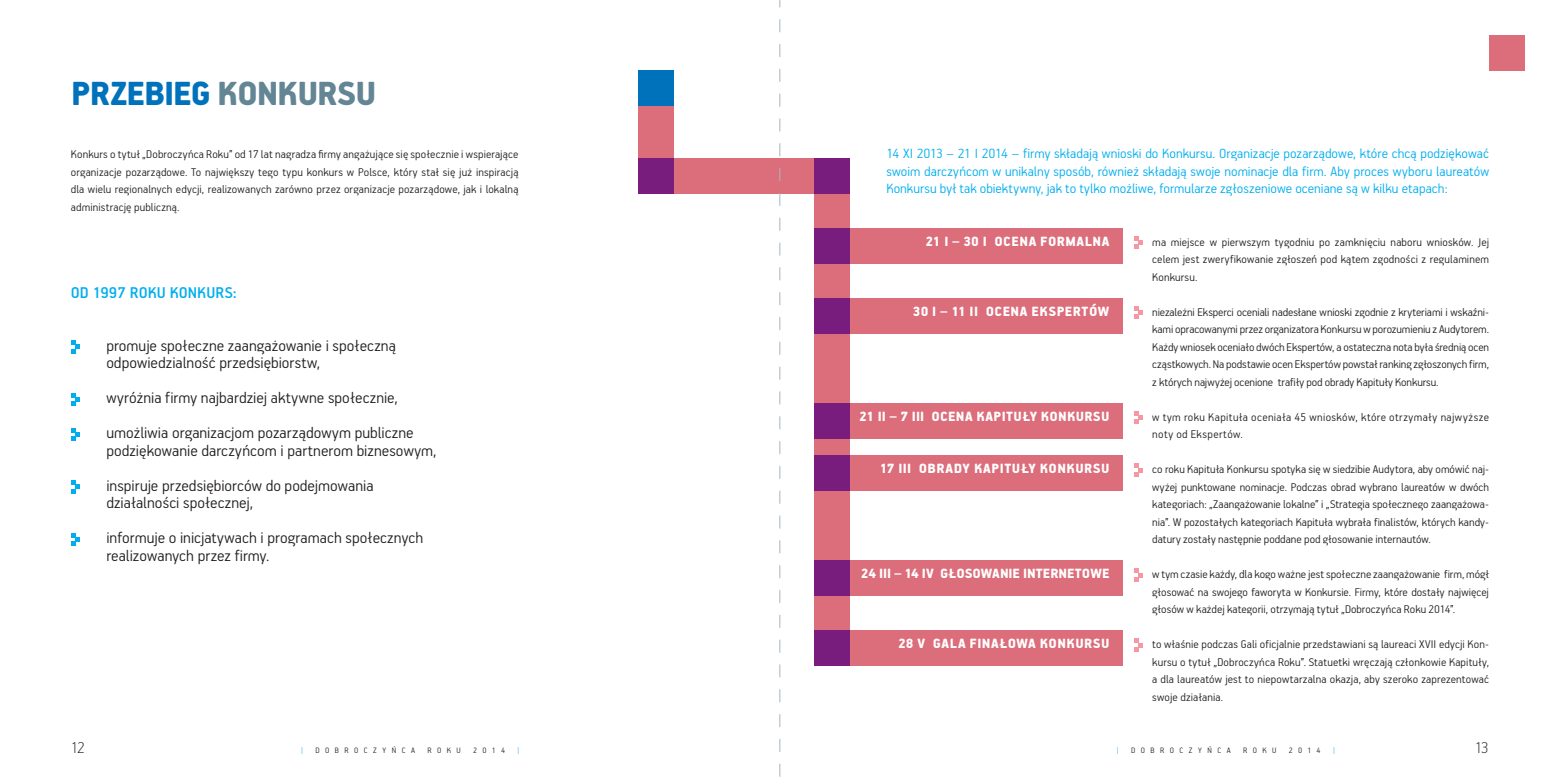
<style>
.page{position:relative;width:1560px;height:780px;background:#fff}
.page>*{position:absolute;margin:0;border:0;box-sizing:border-box;transform-origin:0 0}
.t1{font:900 37.5px "PF Handbook Pro";letter-spacing:-.03em;color:#0072bc}
.t2{font:300 17.5px/35px "PF Handbook Pro";letter-spacing:.005em;color:#231f20}
.t3{font:500 17.5px "PF Handbook Pro";color:#00aeef}
.t4{font:100 17.5px "PF Handbook Pro";color:#231f20}
.t5{font:300 15px/17.5px "PF Handbook Pro";letter-spacing:.005em;color:#00aeef;text-align:justify}
.t6{font:900 15px "PF Handbook Pro";letter-spacing:.02em;color:#fff}
.t7{font:900 15px "PF Handbook Pro";color:#fff}
.t8{font:300 12.5px/17.5px "PF Handbook Pro";letter-spacing:.01em;color:#231f20;text-align:justify}
.t9{font:300 12.5px/17.5px "PF Handbook Pro";letter-spacing:.035em;color:#231f20}
.t10{font:300 8.75px "PF Handbook Pro";letter-spacing:.625em;color:#231f20}
.t11{font:300 8.75px "PF Handbook Pro";color:#00aeef}
.s1{color:#638594}
</style>
<div class="page">
<div style="left:640px;top:158px;width:174px;height:35px;background:#dc6d7a"></div>
<div style="left:638px;top:71px;width:35px;height:122px;background:#dc6d7a"></div>
<div style="left:814px;top:175px;width:35px;height:490px;background:#dc6d7a"></div>
<div style="left:849px;top:228px;width:273px;height:35px;background:#dc6d7a"></div>
<div style="left:849px;top:403px;width:273px;height:35px;background:#dc6d7a"></div>
<div style="left:849px;top:560px;width:273px;height:35px;background:#dc6d7a"></div>
<div style="left:849px;top:630px;width:273px;height:35px;background:#dc6d7a"></div>
<div style="left:849px;top:298px;width:273px;height:35px;background:#dc6d7a"></div>
<div style="left:849px;top:455px;width:273px;height:35px;background:#dc6d7a"></div>
<svg style="left:71px;top:340px;width:8px;height:13px"></svg>
<svg style="left:71px;top:393px;width:8px;height:12px"></svg>
<svg style="left:71px;top:428px;width:8px;height:12px"></svg>
<svg style="left:71px;top:480px;width:8px;height:13px"></svg>
<svg style="left:71px;top:533px;width:8px;height:12px"></svg>
<div style="left:814px;top:158px;width:35px;height:35px;background:#781d7d"></div>
<div style="left:814px;top:228px;width:35px;height:35px;background:#781d7d"></div>
<div style="left:814px;top:298px;width:35px;height:35px;background:#781d7d"></div>
<div style="left:814px;top:403px;width:35px;height:35px;background:#781d7d"></div>
<div style="left:814px;top:455px;width:35px;height:35px;background:#781d7d"></div>
<div style="left:814px;top:560px;width:35px;height:35px;background:#781d7d"></div>
<div style="left:814px;top:630px;width:35px;height:35px;background:#781d7d"></div>
<div style="left:638px;top:158px;width:35px;height:35px;background:#781d7d"></div>
<div style="left:638px;top:71px;width:35px;height:35px;background:#0072bc"></div>
<div style="left:1488px;top:36px;width:35px;height:35px;background:#dc6d7a"></div>
<svg style="left:1134px;top:236px;width:8px;height:13px"></svg>
<svg style="left:1134px;top:306px;width:8px;height:13px"></svg>
<svg style="left:1134px;top:411px;width:8px;height:13px"></svg>
<svg style="left:1134px;top:463px;width:8px;height:13px"></svg>
<svg style="left:1134px;top:568px;width:8px;height:13px"></svg>
<svg style="left:1134px;top:638px;width:8px;height:13px"></svg>
<svg style="left:779px;top:0;width:1px;height:777px"></svg>
<h1 class="t1" style="left:71px;top:71px;width:307px">PRZEBIEG <span class="s1">KONKURSU</span></h1>
<p class="t8" style="left:71px;top:145px;width:449px">Konkurs o tytuł „Dobroczyńca Roku” od 17 lat nagradza firmy angażujące się społecznie i wspierające organizacje pozarządowe. To największy tego typu konkurs w Polsce, który stał się już inspiracją dla wielu regionalnych edycji, realizowanych zarówno przez organizacje pozarządowe, jak i lokalną administrację publiczną.</p>
<h2 class="t3" style="left:71px;top:282px;width:167px">OD 1997 ROKU KONKURS:</h2>
<h2 class="t2" style="left:106px;top:336px;width:291px;line-height:17.5px">promuje społeczne zaangażowanie i społeczną odpowiedzialność przedsiębiorstw,</h2>
<h2 class="t2" style="left:106px;top:379px;width:309px">wyróżnia firmy najbardziej aktywne społecznie, umożliwia organizacjom pozarządowym publiczne</h2>
<h2 class="t2" style="left:106px;top:432px;width:332px">podziękowanie darczyńcom i partnerom biznesowym, inspiruje przedsiębiorców do podejmowania</h2>
<h2 class="t2" style="left:106px;top:484px;width:318px">działalności społecznej,<br>informuje o inicjatywach i programach społecznych</h2>
<h2 class="t2" style="left:106px;top:537px;width:164px">realizowanych przez firmy.</h2>
<p class="t5" style="left:886px;top:144px;width:604px">14 XI 2013 – 21 I 2014 – firmy składają wnioski do Konkursu. Organizacje pozarządowe, które chcą podziękować swoim darczyńcom w unikalny sposób, również składają swoje nominacje dla firm. Aby proces wyboru laureatów Konkursu był tak obiektywny, jak to tylko możliwe, formularze zgłoszeniowe oceniane są w kilku etapach:</p>
<p class="t6" style="left:925px;top:232px;width:186px">21 I – 30 I OCENA FORMALNA</p>
<p class="t6" style="left:912px;top:302px;width:198px">30 I – 11 II OCENA EKSPERTÓW</p>
<p class="t6" style="left:859px;top:407px;width:252px">21 II – 7 III OCENA KAPITUŁY KONKURSU</p>
<p class="t6" style="left:879px;top:459px;width:231px">17 III OBRADY KAPITUŁY KONKURSU</p>
<p class="t7" style="left:860px;top:564px;width:250px">24 III – 14 IV GŁOSOWANIE INTERNETOWE</p>
<p class="t6" style="left:898px;top:634px;width:213px">28 V GALA FINAŁOWA KONKURSU</p>
<p class="t8" style="left:1152px;top:232px;width:338px">ma miejsce w pierwszym tygodniu po zamknięciu naboru wniosków. Jej celem jest zweryfikowanie zgłoszeń pod kątem zgodności z regulaminem Konkursu.</p>
<p class="t8" style="left:1152px;top:302px;width:338px">niezależni Eksperci oceniali nadesłane wnioski zgodnie z kryteriami i wskaźni&shy;kami opracowanymi przez organizatora Konkursu w porozumieniu z Audytorem.<br>Każdy wniosek oceniało dwóch Ekspertów, a ostateczna nota była średnią ocen cząstkowych. Na podstawie ocen Ekspertów powstał ranking zgłoszonych firm, z których najwyżej ocenione trafiły pod obrady Kapituły Konkursu.</p>
<p class="t9" style="left:1152px;top:407px;width:338px">w tym roku Kapituła oceniała 45 wniosków, które otrzymały najwyższe noty od Ekspertów.</p>
<p class="t8" style="left:1152px;top:460px;width:338px">co roku Kapituła Konkursu spotyka się w siedzibie Audytora, aby omówić naj&shy;wyżej punktowane nominacje. Podczas obrad wybrano laureatów w dwóch kategoriach: „Zaangażowanie lokalne” i „Strategia społecznego zaangażowa&shy;nia”. W pozostałych kategoriach Kapituła wybrała finalistów, których kandy&shy;datury zostały następnie poddane pod głosowanie internautów.</p>
<p class="t8" style="left:1152px;top:565px;width:338px">w tym czasie każdy, dla kogo ważne jest społeczne zaangażowanie firm, mógł głosować na swojego faworyta w Konkursie. Firmy, które dostały najwięcej głosów w każdej kategorii, otrzymają tytuł „Dobroczyńca Roku 2014”.</p>
<p class="t8" style="left:1152px;top:635px;width:338px">to właśnie podczas Gali oficjalnie przedstawiani są laureaci XVII edycji Kon&shy;kursu o tytuł „Dobroczyńca Roku”. Statuetki wręczają członkowie Kapituły, a dla laureatów jest to niepowtarzalna okazja, aby szeroko zaprezentować swoje działania.</p>
<h2 class="t4" style="left:71px;top:737px;width:16px">12</h2>
<p class="t11" style="left:301px;top:745px;width:3px">|</p>
<p class="t10" style="left:315px;top:745px;width:101px">DOBROCZYŃCA</p>
<p class="t10" style="left:427px;top:745px;width:35px">ROKU</p>
<p class="t10" style="left:473px;top:745px;width:33px">2014</p>
<p class="t11" style="left:517px;top:745px;width:3px">|</p>
<p class="t11" style="left:1116px;top:745px;width:3px">|</p>
<p class="t10" style="left:1130px;top:745px;width:101px">DOBROCZYŃCA</p>
<p class="t10" style="left:1242px;top:745px;width:35px">ROKU</p>
<p class="t10" style="left:1288px;top:745px;width:33px">2014</p>
<p class="t11" style="left:1332px;top:745px;width:3px">|</p>
<h2 class="t4" style="left:1474px;top:737px;width:16px">13</h2>
</div>
